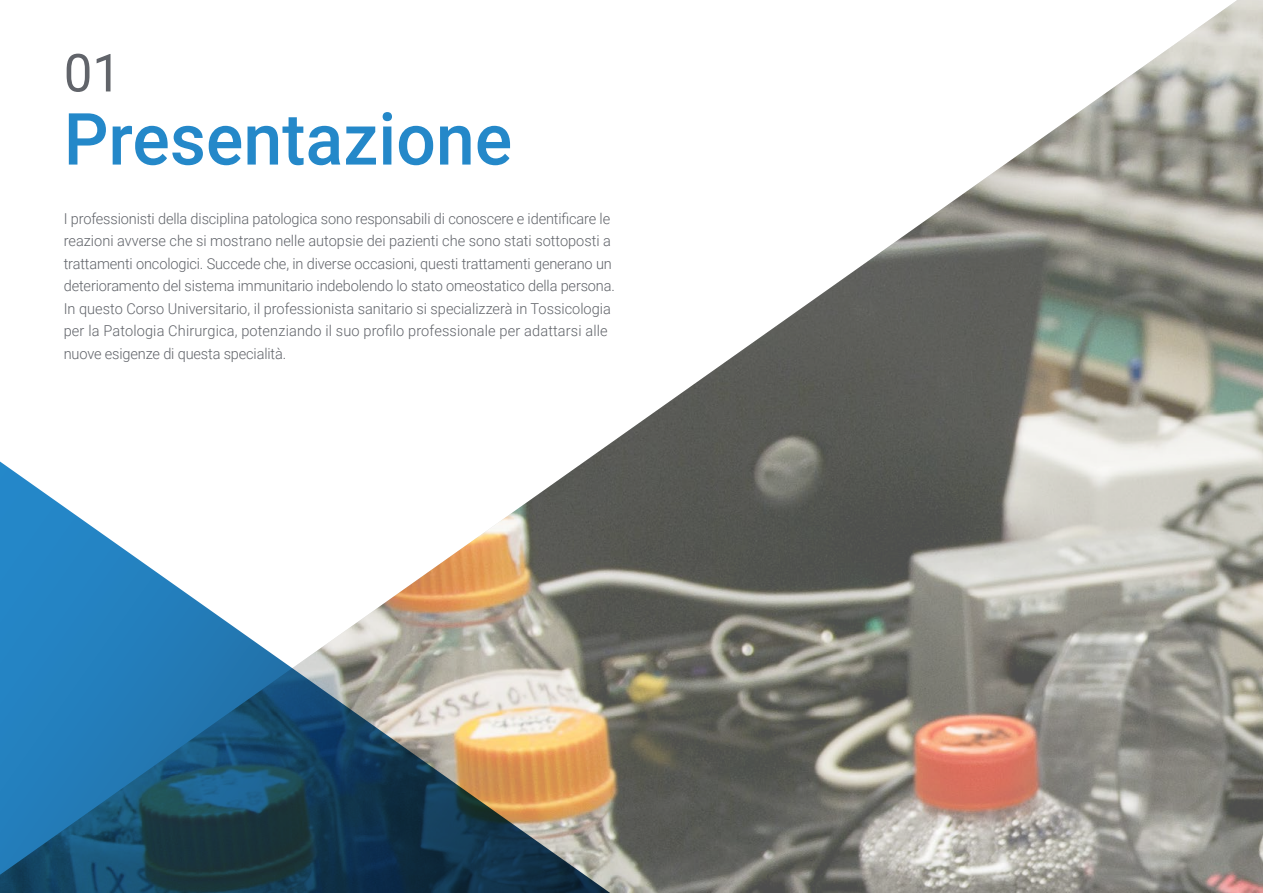
<style>
.page{position:relative;width:1263px;height:893px;background:#fff}
.page>*{position:absolute;margin:0;border:0;box-sizing:border-box;transform-origin:0 0}
.t1{font:500 72px "Roboto";color:#2488c9}
.t2{font:52.5px "Roboto";color:#61646a}
.t3{font:300 15px/22.5px "Roboto";letter-spacing:-.01em;color:#61646a}
</style>
<div class="page">
<img style="left:606px;top:0;width:657px;height:893px">
<svg style="left:0;top:446px;width:640px;height:447px"></svg>
<h2 class="t2" style="left:64px;top:36px;width:59px">01</h2>
<h1 class="t1" style="left:64px;top:89px;width:450px">Presentazione</h1>
<p class="t3" style="left:64px;top:207px;width:553px">I professionisti della disciplina patologica sono responsabili di conoscere e identificare le reazioni avverse che si mostrano nelle autopsie dei pazienti che sono stati sottoposti a trattamenti oncologici. Succede che, in diverse occasioni, questi trattamenti generano un deterioramento del sistema immunitario indebolendo lo stato omeostatico della persona.<br>In questo Corso Universitario, il professionista sanitario si specializzerà in Tossicologia per la Patologia Chirurgica, potenziando il suo profilo professionale per adattarsi alle nuove esigenze di questa specialità.</p>
</div>
